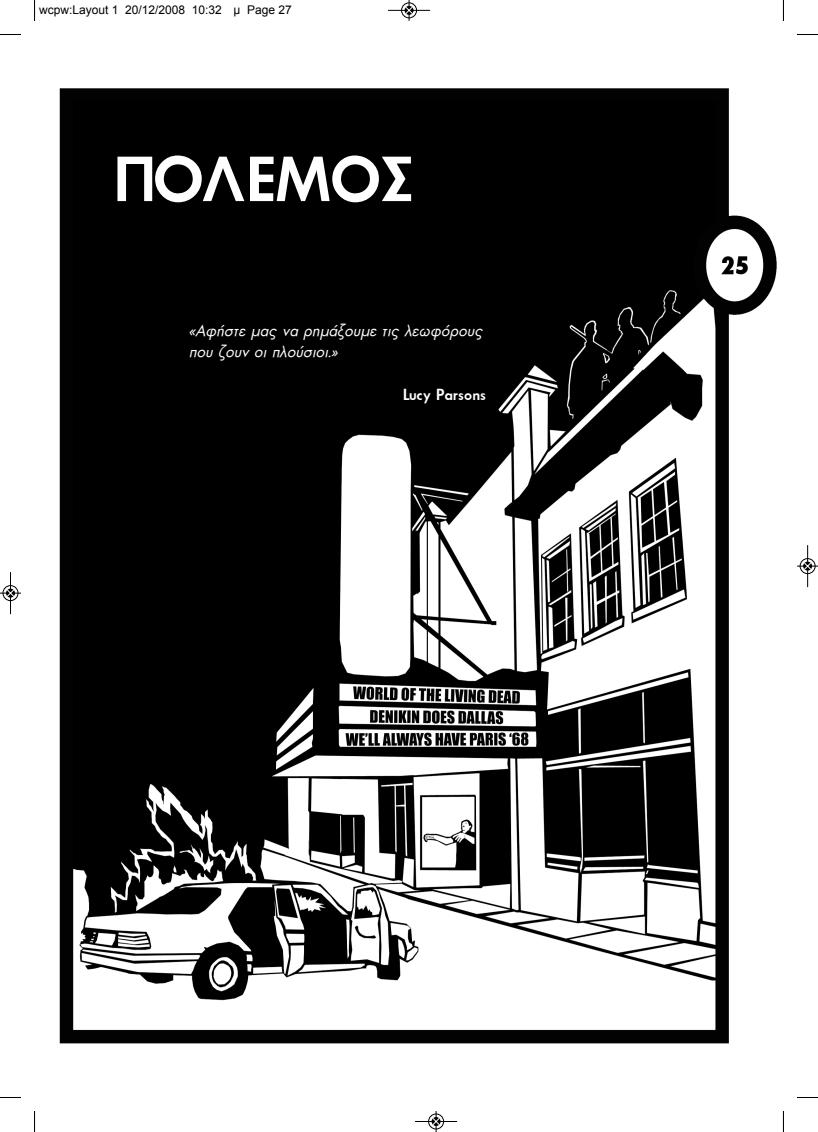
<style>
.page{position:relative;width:818px;height:1132px;background:#fff}
.page>*{position:absolute;margin:0;border:0;box-sizing:border-box;transform-origin:0 0}
.t1{font:72px "UB Future Bold";color:#fff}
.t2{font:18px/21.6px "UB Future Italic";color:#fff}
.t3{font:18px "UB Future Bold";color:#fff}
.t4{font:12px "Arial";color:#000}
</style>
<div class="page">
<img style="left:59px;top:88px;width:718px;height:956px">
<div style="left:93px;top:137px;width:366px;height:120px;background:#000"></div>
<svg style="left:34px;top:0;width:1px;height:21px"></svg>
<svg style="left:0;top:34px;width:21px;height:1px"></svg>
<svg style="left:782px;top:0;width:2px;height:21px"></svg>
<svg style="left:797px;top:34px;width:20px;height:1px"></svg>
<svg style="left:34px;top:1111px;width:1px;height:21px"></svg>
<svg style="left:0;top:1097px;width:21px;height:1px"></svg>
<svg style="left:782px;top:1111px;width:2px;height:21px"></svg>
<svg style="left:797px;top:1097px;width:20px;height:1px"></svg>
<div style="left:401px;top:2px;width:16px;height:16px;border:1px solid #fff;border-radius:50%"></div>
<hr style="left:388px;top:10px;width:42px;height:1px;background:#000">
<div style="left:401px;top:3px;width:15px;height:15px;border:1px solid #000;border-radius:50%"></div>
<svg style="left:405px;top:0;width:8px;height:21px"></svg>
<div style="left:428px;top:1114px;width:16px;height:15px;border:1px solid #fff;border-radius:50%"></div>
<hr style="left:415px;top:1121px;width:42px;height:1px;background:#000">
<div style="left:428px;top:1114px;width:15px;height:15px;border:1px solid #000;border-radius:50%"></div>
<svg style="left:432px;top:1111px;width:8px;height:21px"></svg>
<hr style="left:10px;top:572px;width:1px;height:42px;background:#000">
<div style="left:3px;top:585px;width:15px;height:16px;border:1px solid #000;border-radius:50%"></div>
<svg style="left:0;top:589px;width:21px;height:8px"></svg>
<hr style="left:807px;top:545px;width:1px;height:42px;background:#000">
<div style="left:799px;top:558px;width:16px;height:16px;border:1px solid #000;border-radius:50%"></div>
<svg style="left:797px;top:562px;width:20px;height:8px"></svg>
<p class="t4" style="left:39px;top:3px;width:254px">wcpw:Layout 1 20/12/2008 10:32 μ Page 27</p>
<h1 class="t1" style="left:111px;top:143px;width:302px">ΠΟΛΕΜΟΣ</h1>
<p class="t2" style="left:188px;top:320px;width:295px">«Αφήστε μας να ρημάξουμε τις λεωφόρους που ζουν οι πλούσιοι.»</p>
<p class="t3" style="left:402px;top:386px;width:85px">Lucy Parsons</p>
</div>
